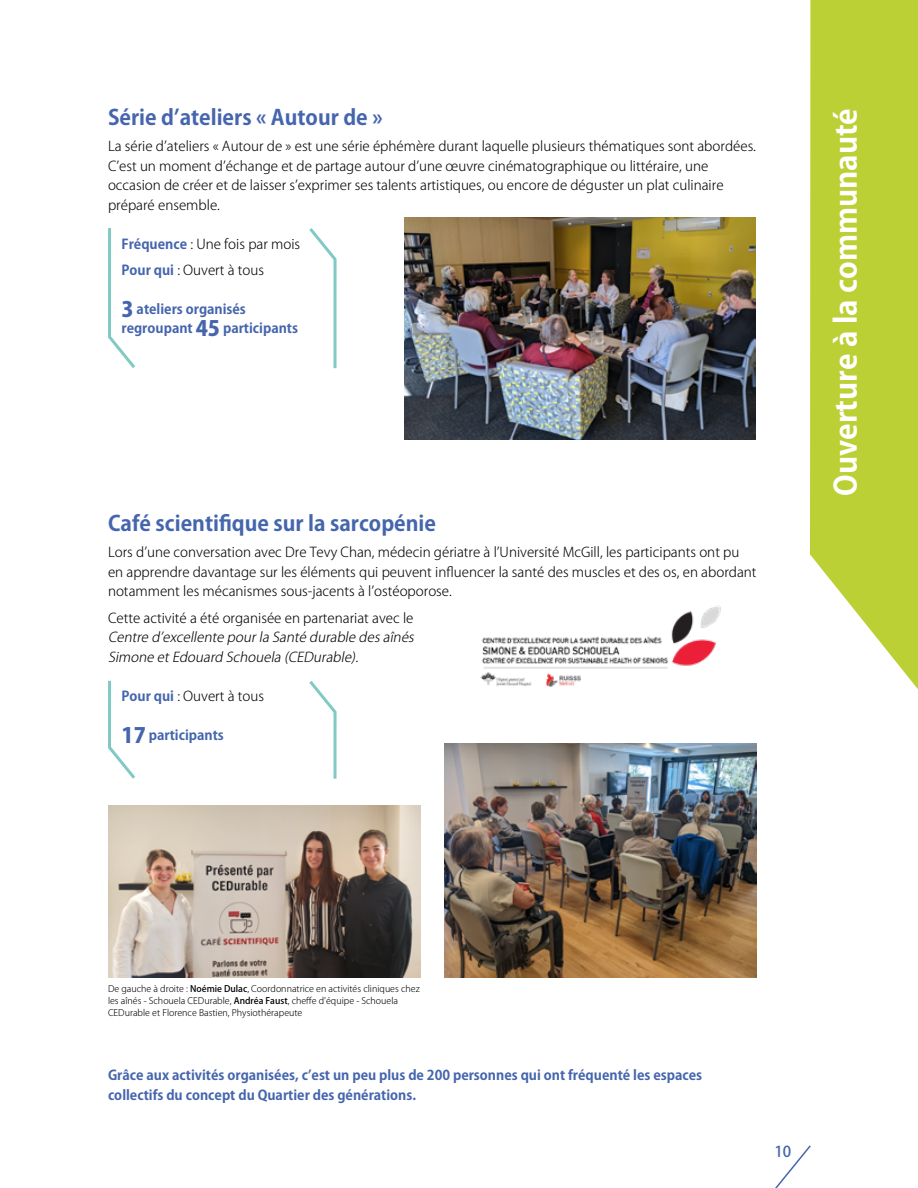
<style>
.page{position:relative;width:918px;height:1188px;background:#fff}
.page>*{position:absolute;margin:0;border:0;box-sizing:border-box;transform-origin:0 0}
.t1{font:700 30px "Koz Go Pro";color:#fff}
.t2{font:700 21px "Koz Go Pro";color:#4565ad}
.t3{font:500 15px "Koz Go Pro";color:#4565ad}
.t4{font:300 13.5px/19.5px "Koz Go Pro";color:#000}
.t5{font:700 13.5px/19.5px "Koz Go Pro";color:#4565ad}
.t6{font:italic 300 13.5px/19.5px "Koz Go Pro";color:#000}
.t7{font:300 9px/12px "Koz Go Pro";color:#000}
.s1{font-weight:700;color:#4565ad}
.s2{font-weight:800;font-size:21px}
.s3{font-weight:500}
</style>
<div class="page">
<img style="left:405px;top:217px;width:351px;height:223px">
<img style="left:108px;top:806px;width:313px;height:171px">
<img style="left:445px;top:743px;width:312px;height:234px">
<svg style="left:810px;top:0;width:108px;height:689px;background:#c4d650"></svg>
<svg style="left:775px;top:1145px;width:36px;height:43px"></svg>
<svg style="left:108px;top:228px;width:27px;height:140px"></svg>
<svg style="left:108px;top:680px;width:27px;height:99px"></svg>
<svg style="left:309px;top:228px;width:28px;height:141px"></svg>
<svg style="left:309px;top:681px;width:28px;height:98px"></svg>
<img style="left:480px;top:605px;width:241px;height:82px">
<h2 class="t2" style="left:108px;top:104px;width:276px">Série d’ateliers « Autour de »</h2>
<p class="t4" style="left:108px;top:137px;width:650px">La série d’ateliers « Autour de » est une série éphémère durant laquelle plusieurs thématiques sont abordées.<br>C’est un moment d’échange et de partage autour d’une œuvre cinématographique ou littéraire, une occasion de créer et de laisser s’exprimer ses talents artistiques, ou encore de déguster un plat culinaire préparé ensemble.</p>
<p class="t4" style="left:122px;top:231px;width:180px;line-height:26.2px"><span class="s1">Fréquence</span> : Une fois par mois<br><span class="s1">Pour qui</span> : Ouvert à tous</p>
<p class="t5" style="left:121px;top:300px;width:178px"><span class="s2">3</span> ateliers organisés regroupant <span class="s2">45</span> participants</p>
<h2 class="t2" style="left:108px;top:510px;width:330px">Café scientifique sur la sarcopénie</h2>
<p class="t4" style="left:108px;top:543px;width:650px">Lors d’une conversation avec Dre Tevy Chan, médecin gériatre à l’Université McGill, les participants ont pu en apprendre davantage sur les éléments qui peuvent influencer la santé des muscles et des os, en abordant notamment les mécanismes sous-jacents à l’ostéoporose.</p>
<p class="t4" style="left:108px;top:608px;width:307px">Cette activité a été organisée en partenariat avec le</p>
<p class="t6" style="left:108px;top:628px;width:311px">Centre d’excellente pourla Santé durable desaînés<br>Simone etEdouard Schouela (CEDurable).</p>
<p class="t4" style="left:122px;top:686px;width:144px"><span class="s1">Pour qui</span> : Ouvert à tous</p>
<p class="t5" style="left:122px;top:726px;width:104px"><span class="s2">17</span> participants</p>
<h1 class="t1" style="left:826px;top:496px;width:389px;rotate:-90deg">Ouverture à la communauté</h1>
<p class="t7" style="left:108px;top:983px;width:313px">De gauche à droite : <span class="s3">Noémie Dulac</span>, Coordonnatrice en activités cliniques chez les aînés - Schouela CEDurable, <span class="s3">Andréa Faust</span>, cheffe d’équipe - Schouela<br>CEDurable et Florence Bastien, Physiothérapeute</p>
<p class="t5" style="left:108px;top:1066px;width:596px">Grâce aux activités organisées, c’est un peu plus de 200 personnes qui ont fréquenté les espaces collectifs du concept du Quartier des générations.</p>
<p class="t3" style="left:774px;top:1142px;width:18px">10</p>
</div>
